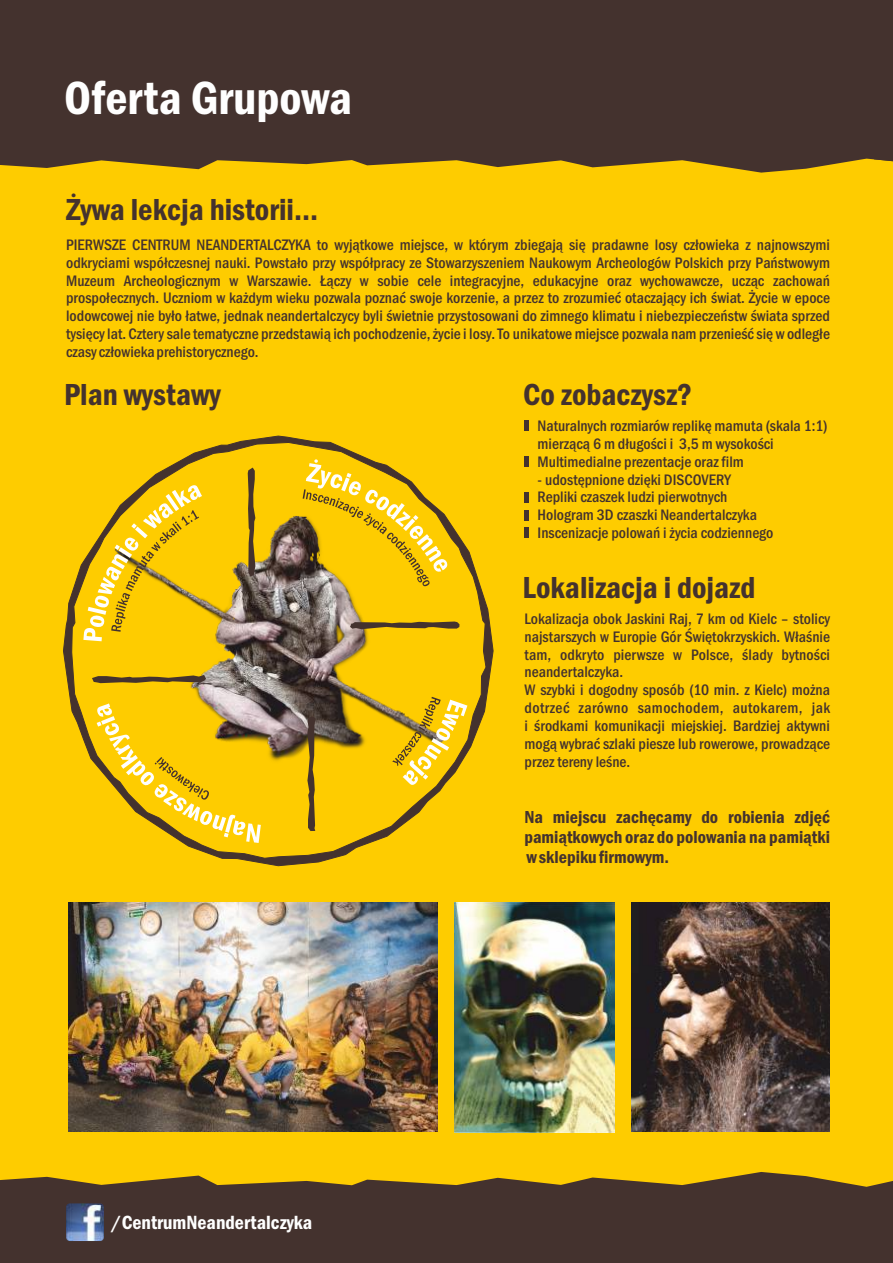
<style>
.page{position:relative;width:893px;height:1263px;background:#fecc00}
.page>*{position:absolute;margin:0;border:0;box-sizing:border-box;transform-origin:0 0}
.t1{font:600 condensed 48.15px "Franklin Gothic";color:#fefefe}
.t2{font:600 condensed 31.5px "Franklin Gothic";color:#44322e}
.t3{font:600 condensed 19.8px "Franklin Gothic";color:#fefefe}
.t4{font:600 condensed 18px/20.4px "Franklin Gothic";color:#44322e;text-align:justify}
.t5{font:500 condensed 15.75px/17.9px "Franklin Gothic";color:#44322e;text-align:justify}
</style>
<div class="page">
<div style="left:0;top:0;width:874px;height:173px;background:#44322e"></div>
<svg style="left:0;top:1172px;width:892px;height:91px;background:#564129"></svg>
<div style="left:874px;top:0;width:19px;height:162px;background:#44322e"></div>
<svg style="left:892px;top:1181px;width:1px;height:82px"></svg>
<svg style="left:63px;top:436px;width:430px;height:430px"></svg>
<svg style="left:248px;top:468px;width:7px;height:108px"></svg>
<svg style="left:92px;top:675px;width:114px;height:8px"></svg>
<svg style="left:350px;top:621px;width:109px;height:8px"></svg>
<svg style="left:307px;top:717px;width:8px;height:114px"></svg>
<svg style="left:83px;top:485px;width:119px;height:156px"></svg>
<svg style="left:303px;top:459px;width:144px;height:128px"></svg>
<svg style="left:392px;top:697px;width:75px;height:88px"></svg>
<svg style="left:97px;top:703px;width:164px;height:140px"></svg>
<img style="left:632px;top:902px;width:198px;height:230px">
<img style="left:454px;top:902px;width:161px;height:230px">
<img style="left:68px;top:902px;width:369px;height:230px">
<div style="left:524px;top:420px;width:5px;height:11px;background:#44322e"></div>
<div style="left:524px;top:456px;width:5px;height:11px;background:#44322e"></div>
<div style="left:524px;top:510px;width:5px;height:10px;background:#44322e"></div>
<div style="left:524px;top:492px;width:5px;height:10px;background:#44322e"></div>
<div style="left:524px;top:528px;width:5px;height:10px;background:#44322e"></div>
<img style="left:66px;top:1203px;width:38px;height:38px;border-radius:4px">
<h1 class="t1" style="left:64px;top:81px;width:289px">Oferta Grupowa</h1>
<h2 class="t2" style="left:66px;top:197px;width:254px">Żywa lekcja historii...</h2>
<p class="t5" style="left:66px;top:237px;width:765px">PIERWSZE CENTRUM NEANDERTALCZYKA to wyjątkowe miejsce, w którym zbiegają się pradawne losy człowieka z najnowszymi odkryciami współczesnej nauki. Powstało przy współpracy ze Stowarzyszeniem Naukowym Archeologów Polskich przy Państwowym Muzeum Archeologicznym w Warszawie. Łączy w sobie cele integracyjne, edukacyjne oraz wychowawcze, ucząc zachowań prospołecznych. Uczniom w każdym wieku pozwala poznać swoje korzenie, a przez to zrozumieć otaczający ich świat. Życie w epoce lodowcowej nie było łatwe, jednak neandertalczycy byli świetnie przystosowani do zimnego klimatu i niebezpieczeństw świata sprzed tysięcy lat. Cztery sale tematyczne przedstawią ich pochodzenie, życie i losy. To unikatowe miejsce pozwala nam przenieść się w odległe czasy człowieka prehistorycznego.</p>
<h2 class="t2" style="left:64px;top:383px;width:158px">Plan wystawy</h2>
<p class="t3" style="left:111px;top:1215px;width:203px">/CentrumNeandertalczyka</p>
<h2 class="t2" style="left:523px;top:383px;width:171px">Co zobaczysz?</h2>
<p class="t5" style="left:538px;top:418px;width:291px;text-align:left">Naturalnych rozmiarów replikę mamuta (skala 1:1) mierzącą 6 m długości i 3,5 m wysokości<br>Multimedialne prezentacje oraz film</p>
<p class="t5" style="left:538px;top:472px;width:237px;text-align:left">- udostępnione dzięki DISCOVERY Repliki czaszek ludzi pierwotnych Hologram 3D czaszki Neandertalczyka Inscenizacje polowań i życia codziennego</p>
<h2 class="t2" style="left:523px;top:576px;width:234px">Lokalizacja i dojazd</h2>
<p class="t5" style="left:524px;top:611px;width:307px">Lokalizacja obok Jaskini Raj, 7 km od Kielc – stolicy najstarszych w Europie Gór Świętokrzyskich. Właśnie tam, odkryto pierwsze w Polsce, ślady bytności</p>
<p class="t5" style="left:524px;top:682px;width:307px">W szybki i dogodny sposób (10 min. z Kielc) można dotrzeć zarówno samochodem, autokarem, jak i środkami komunikacji miejskiej. Bardziej aktywni mogą wybrać szlaki piesze lub rowerowe, prowadzące</p>
<p class="t5" style="left:524px;top:664px;width:100px">neandertalczyka.</p>
<p class="t5" style="left:524px;top:754px;width:107px">przez tereny leśne.</p>
<p class="t4" style="left:524px;top:808px;width:307px">Na miejscu zachęcamy do robienia zdjęć pamiątkowych oraz do polowania na pamiątki w sklepiku firmowym.</p>
</div>
